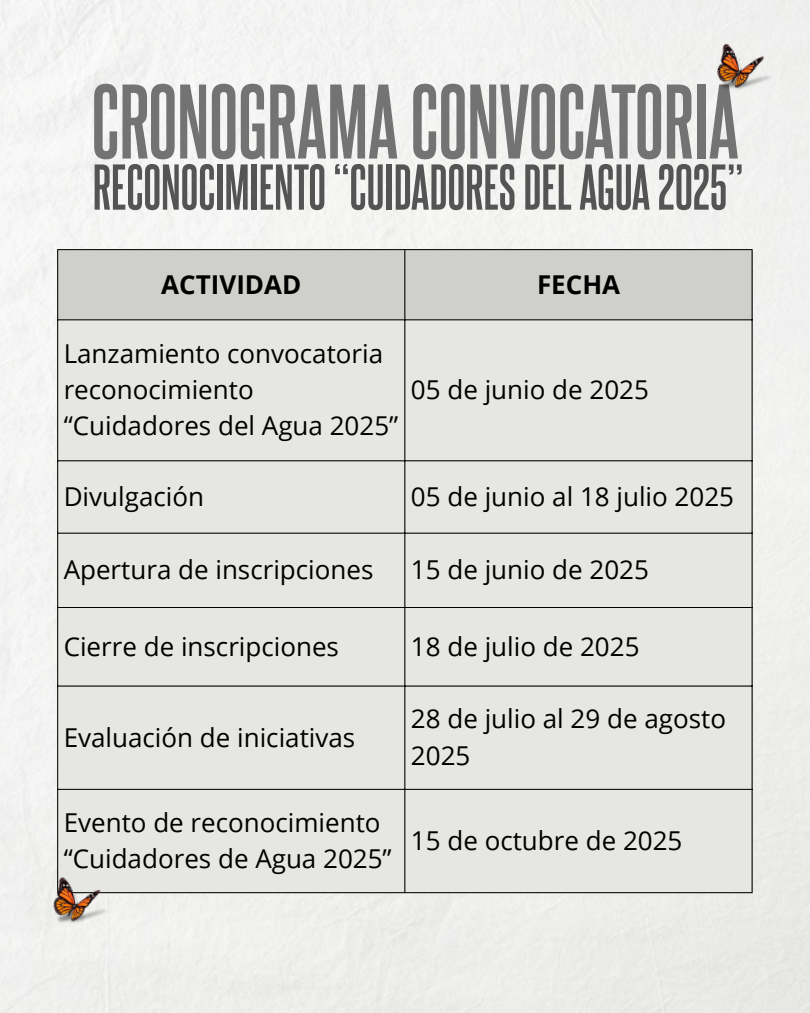
<style>
.page{position:relative;width:810px;height:1013px;background:#fff}
.page>*{position:absolute;margin:0;border:0;box-sizing:border-box;transform-origin:0 0}
.t1{font:700 89.9px "Steelfish Rg";color:#737373}
.t2{font:700 54.9px "Steelfish Rg";color:#545454}
.t3{font:26px/36.4px "Open Sans";color:#000}
.t4{font:700 26px "Open Sans";color:#000}
</style>
<div class="page">
<div style="left:58px;top:250px;width:347px;height:70px;background:#cfd0cb"></div>
<div style="left:405px;top:250px;width:347px;height:70px;background:#cfd0cb"></div>
<div style="left:58px;top:320px;width:347px;height:141px;background:#e6e7e3"></div>
<div style="left:405px;top:320px;width:347px;height:141px;background:#e6e7e3"></div>
<div style="left:58px;top:461px;width:347px;height:72px;background:#e6e7e3"></div>
<div style="left:405px;top:461px;width:347px;height:72px;background:#e6e7e3"></div>
<div style="left:58px;top:533px;width:347px;height:75px;background:#e6e7e3"></div>
<div style="left:405px;top:533px;width:347px;height:75px;background:#e6e7e3"></div>
<div style="left:58px;top:607px;width:347px;height:79px;background:#e6e7e3"></div>
<div style="left:405px;top:607px;width:347px;height:79px;background:#e6e7e3"></div>
<div style="left:58px;top:686px;width:347px;height:103px;background:#e6e7e3"></div>
<div style="left:405px;top:686px;width:347px;height:103px;background:#e6e7e3"></div>
<div style="left:58px;top:789px;width:347px;height:103px;background:#e6e7e3"></div>
<div style="left:405px;top:789px;width:347px;height:103px;background:#e6e7e3"></div>
<hr style="left:57px;top:250px;width:1px;height:642px;background:#000">
<hr style="left:404px;top:250px;width:1px;height:642px;background:#000">
<hr style="left:752px;top:250px;width:1px;height:642px;background:#000">
<hr style="left:57px;top:249px;width:696px;height:1px;background:#000">
<hr style="left:57px;top:319px;width:696px;height:1px;background:#000">
<hr style="left:57px;top:460px;width:696px;height:1px;background:#000">
<hr style="left:57px;top:532px;width:696px;height:1px;background:#000">
<hr style="left:57px;top:607px;width:696px;height:1px;background:#000">
<hr style="left:57px;top:685px;width:696px;height:1px;background:#000">
<hr style="left:57px;top:788px;width:696px;height:1px;background:#000">
<hr style="left:57px;top:892px;width:696px;height:1px;background:#000">
<img style="left:709px;top:31px;width:72px;height:68px">
<img style="left:45px;top:864px;width:72px;height:68px">
<p class="t1" style="left:91px;top:64px;width:649px">CRONOGRAMACONVOCATORIA</p>
<p class="t2" style="left:93px;top:152px;width:652px">RECONOCIMIENTO“CUIDADORESDELAGUA2025”</p>
<p class="t4" style="left:161px;top:266px;width:142px">ACTIVIDAD</p>
<p class="t4" style="left:537px;top:266px;width:85px">FECHA</p>
<p class="t3" style="left:64px;top:334px;width:336px">Lanzamiento convocatoria reconocimiento “Cuidadores del Agua 2025”</p>
<p class="t3" style="left:411px;top:371px;width:239px">05 de junio de 2025</p>
<p class="t3" style="left:64px;top:477px;width:142px">Divulgación</p>
<p class="t3" style="left:411px;top:477px;width:325px">05 de junio al 18 julio 2025</p>
<p class="t3" style="left:64px;top:550px;width:311px">Apertura de inscripciones</p>
<p class="t3" style="left:411px;top:550px;width:239px">15 de junio de 2025</p>
<p class="t3" style="left:64px;top:627px;width:277px">Cierre de inscripciones</p>
<p class="t3" style="left:411px;top:627px;width:230px">18 de julio de 2025</p>
<p class="t3" style="left:64px;top:718px;width:293px">Evaluación de iniciativas</p>
<p class="t3" style="left:64px;top:803px;width:330px;line-height:36.8px">Evento de reconocimiento “Cuidadores de Agua 2025”</p>
<p class="t3" style="left:411px;top:699px;width:317px;line-height:36.8px">28 de julio al 29 de agosto<br>2025</p>
<p class="t3" style="left:411px;top:822px;width:273px">15 de octubre de 2025</p>
</div>
